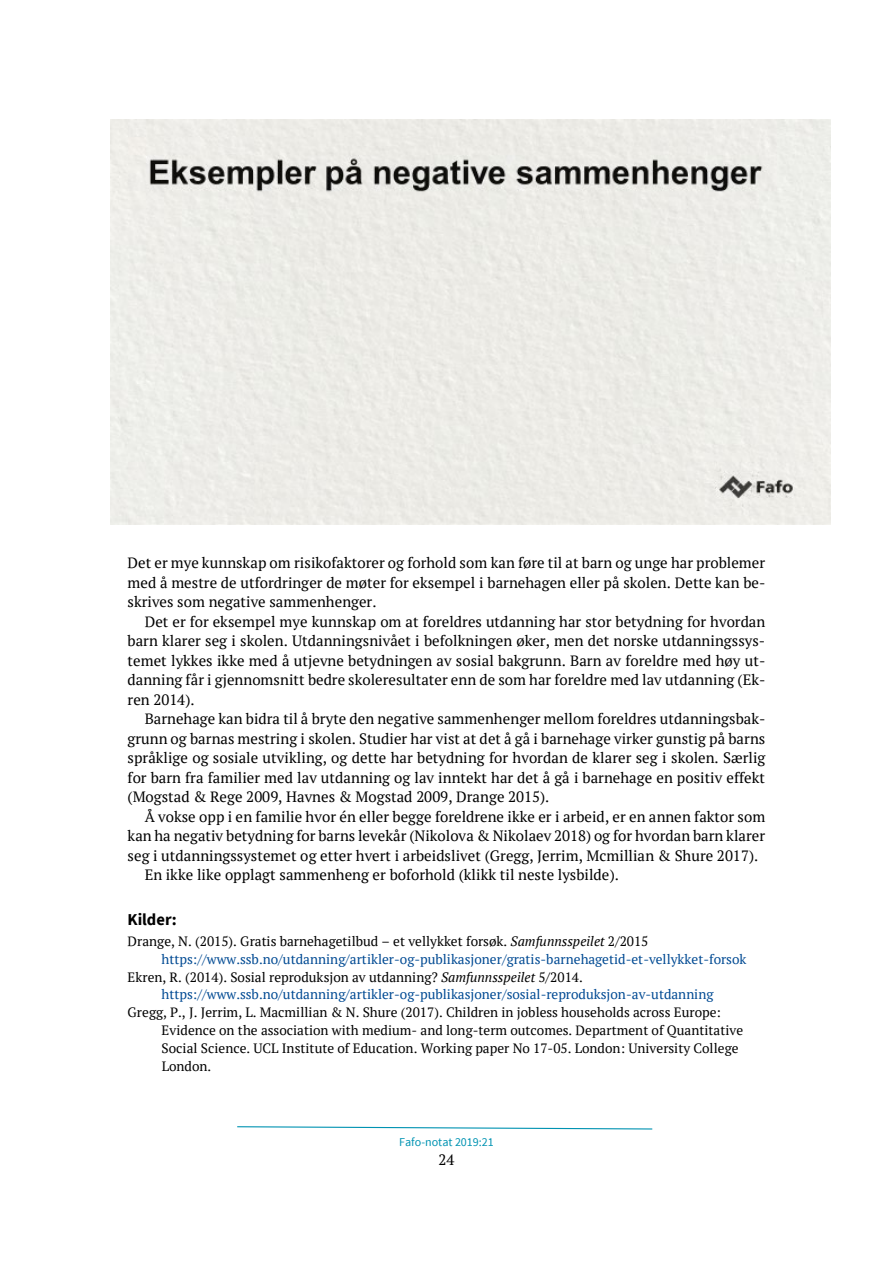
<style>
.page{position:relative;width:893px;height:1263px;background:#fff}
.page>*{position:absolute;margin:0;border:0;box-sizing:border-box;transform-origin:0 0}
.t1{font:700 16.5px "Source Sans Pro";letter-spacing:-.005em;color:#000}
.t2{font:15px/19.5px "PT Serif";color:#000;text-align:justify}
.t3{font:13.5px/17.9px "PT Serif";color:#004a93}
.t4{font:13.5px/17.9px "PT Serif";color:#000}
.t5{font:12px "Source Sans Pro";letter-spacing:-.005em;color:#0093b2}
.s1{color:#000}
.s2{font-style:italic;color:#000}
</style>
<div class="page">
<svg style="left:237px;top:1126px;width:416px;height:4px"></svg>
<div style="left:111px;top:119px;width:720px;height:405px;background:#ecece7"></div>
<p class="t2" style="left:128px;top:553px;width:639px">Det er mye kunnskap om risikofaktorer og forhold som kan føre til at barn og unge har problemer med å mestre de utfordringer de møter for eksempel i barnehagen eller på skolen. Dette kan be&shy;skrives som negative sammenhenger.</p>
<p class="t2" style="left:128px;top:612px;width:639px;text-indent:17px">Det er for eksempel mye kunnskap om at foreldres utdanning har stor betydning for hvordan barn klarer seg i skolen. Utdanningsnivået i befolkningen øker, men det norske utdanningssys&shy;temet lykkes ikke med å utjevne betydningen av sosial bakgrunn. Barn av foreldre med høy ut&shy;danning får i gjennomsnitt bedre skoleresultater enn de som har foreldre med lav utdanning (Ek&shy;ren 2014).</p>
<p class="t2" style="left:128px;top:709px;width:639px;text-indent:17px">Barnehage kan bidra til å bryte den negative sammenhenger mellom foreldres utdanningsbak&shy;grunn og barnas mestring i skolen. Studier har vist at det å gå i barnehage virker gunstig på barns språklige og sosiale utvikling, og dette har betydning for hvordan de klarer seg i skolen. Særlig for barn fra familier med lav utdanning og lav inntekt har det å gå i barnehage en positiv effekt (Mogstad &amp; Rege 2009, Havnes &amp; Mogstad 2009, Drange 2015).</p>
<p class="t2" style="left:128px;top:807px;width:639px;text-indent:17px">Å vokse opp i en familie hvor én eller begge foreldrene ikke er i arbeid, er en annen faktor som kan ha negativ betydning for barns levekår (Nikolova &amp; Nikolaev 2018) og for hvordan barn klarer seg i utdanningssystemet og etter hvert i arbeidslivet (Gregg, Jerrim, Mcmillian &amp; Shure 2017).</p>
<p class="t2" style="left:145px;top:865px;width:476px">En ikke like opplagt sammenheng er boforhold (klikk til neste lysbilde).</p>
<h3 class="t1" style="left:128px;top:909px;width:51px">Kilder:</h3>
<p class="t3" style="left:162px;top:932px;width:586px;text-indent:-34px"><span class="s1">Drange, N. (2015). Gratis barnehagetilbud – et vellykket forsøk.</span> <span class="s2">Samfunnsspeilet</span> <span class="s1">2/2015 </span>https://www.ssb.no/utdanning/artikler-og-publikasjoner/gratis-barnehagetid-et-vellykket-forsok</p>
<p class="t3" style="left:162px;top:968px;width:553px;text-indent:-34px"><span class="s1">Ekren, R. (2014). Sosial reproduksjon av utdanning?</span> <span class="s2">Samfunnsspeilet</span> <span class="s1">5/2014. </span>https://www.ssb.no/utdanning/artikler-og-publikasjoner/sosial-reproduksjon-av-utdanning</p>
<p class="t4" style="left:162px;top:1003px;width:583px;text-indent:-34px">Gregg, P., J. Jerrim, L. Macmillian &amp; N. Shure (2017). Children in jobless households across Europe:<br>Evidence on the association with medium- and long-term outcomes. Department of Quantitative Social Science. UCL Institute of Education. Working paper No 17-05. London: University College London.</p>
<p class="t5" style="left:399px;top:1135px;width:96px">Fafo-notat 2019:21</p>
<p class="t2" style="left:438px;top:1150px;width:17px">24</p>
</div>
